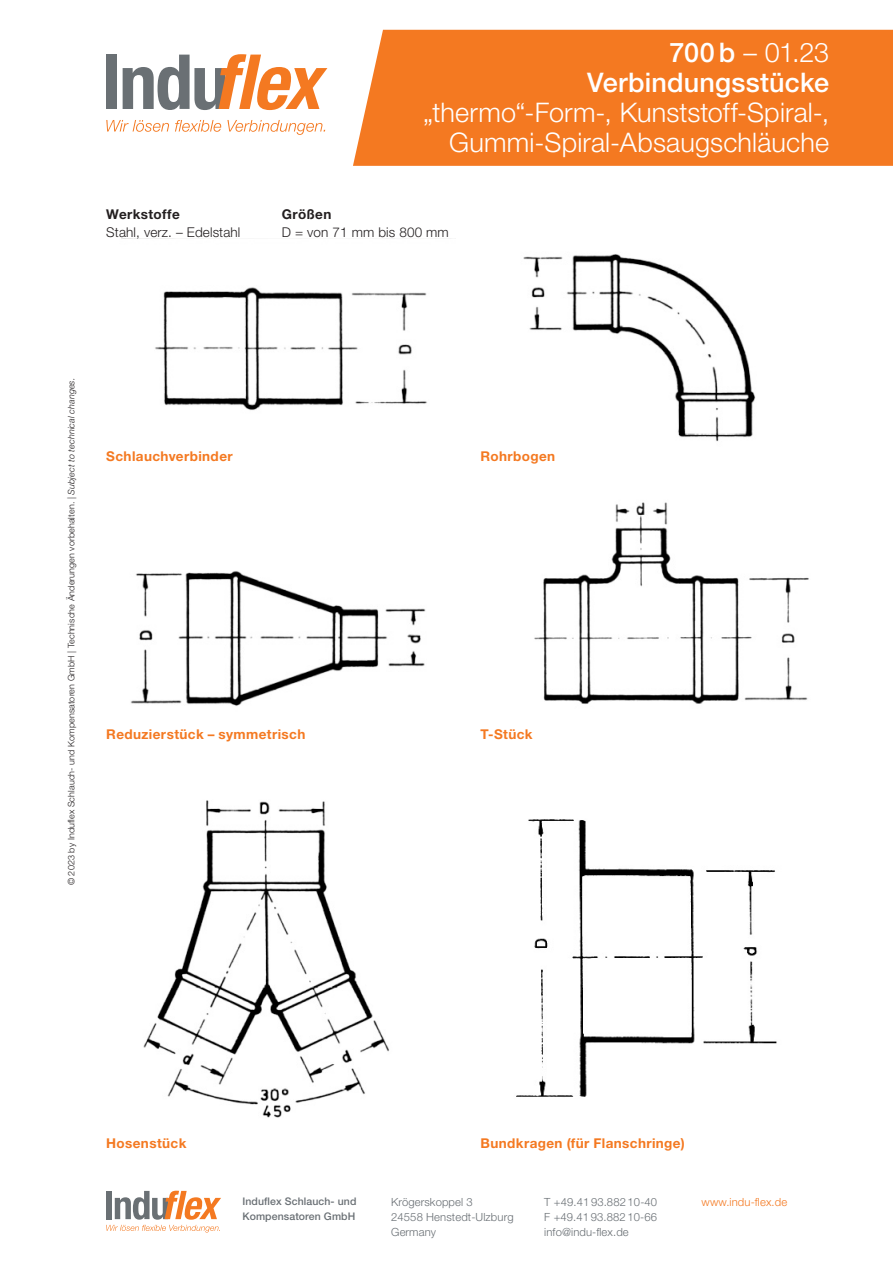
<style>
.page{position:relative;width:893px;height:1263px;background:#fff}
.page>*{position:absolute;margin:0;border:0;box-sizing:border-box;transform-origin:0 0}
.t1{font:300 27px/30px "Helvetica Neue LT Pro";letter-spacing:.005em;color:#fff;text-align:right}
.t2{font:500 27px/30px "Helvetica Neue LT Pro";letter-spacing:.005em;color:#fff;text-align:right}
.t3{font:700 13.5px "Helvetica Neue LT Pro";letter-spacing:.03em;color:#f47921}
.t4{font:300 13.5px "Helvetica Neue LT Pro";letter-spacing:.01em;color:#231f20}
.t5{font:700 13.5px "Helvetica Neue LT Pro";letter-spacing:.025em;color:#231f20}
.t6{font:300 11.25px/15px "Helvetica Neue LT Pro";letter-spacing:.01em;color:#696f74;text-align:justify}
.t7{font:300 11.25px "Helvetica Neue LT Pro";letter-spacing:.01em;color:#f47921}
.t8{font:500 10.5px/15px "Helvetica Neue LT Pro";letter-spacing:.01em;color:#696f74}
.t9{font:300 9px "Helvetica Neue LT Pro";letter-spacing:.01em;color:#231f20}
.s1{font-weight:300}
.s2{font-style:italic}
</style>
<div class="page">
<svg style="left:106px;top:1191px;width:115px;height:41px"></svg>
<img style="left:516px;top:819px;width:261px;height:278px">
<img style="left:143px;top:800px;width:246px;height:318px">
<img style="left:130px;top:571px;width:296px;height:135px">
<img style="left:523px;top:254px;width:233px;height:188px">
<img style="left:121px;top:238px;width:330px;height:172px">
<img style="left:534px;top:502px;width:275px;height:202px">
<svg style="left:106px;top:120px;width:63px;height:12px"></svg>
<svg style="left:175px;top:120px;width:46px;height:12px"></svg>
<svg style="left:227px;top:120px;width:98px;height:15px"></svg>
<div style="left:106px;top:55px;width:11px;height:54px;background:#6a7074"></div>
<svg style="left:123px;top:54px;width:204px;height:56px"></svg>
<div style="left:353px;top:30px;width:540px;height:136px;background:#f47921"></div>
<h2 class="t5" style="left:106px;top:205px;width:75px">Werkstoffe</h2>
<h2 class="t4" style="left:106px;top:224px;width:136px">Stahl, verz. – Edelstahl</h2>
<h1 class="t2" style="left:587px;top:37px;width:243px">700 b <span class="s1">– 01.23<br></span>Verbindungsstücke</h1>
<h1 class="t1" style="left:423px;top:97px;width:408px">„thermo“-Form-, Kunststoff-Spiral-,<br>Gummi-Spiral-Absaugschläuche</h1>
<h2 class="t5" style="left:282px;top:205px;width:51px">Größen</h2>
<h2 class="t4" style="left:282px;top:224px;width:168px">D = von 71 mm bis 800 mm</h2>
<p class="t9" style="left:66px;top:885px;width:509px;rotate:-90deg">© 2023 by Induflex Schlauch- und Kompensatoren GmbH | Technische Änderungen vorbehalten. | <span class="s2">Subject to technical changes.</span></p>
<h2 class="t3" style="left:106px;top:447px;width:128px">Schlauchverbinder</h2>
<h2 class="t3" style="left:106px;top:726px;width:201px">Reduzierstück – symmetrisch</h2>
<h2 class="t3" style="left:480px;top:447px;width:76px">Rohrbogen</h2>
<h2 class="t3" style="left:480px;top:726px;width:54px">T-Stück</h2>
<h2 class="t3" style="left:106px;top:1134px;width:82px">Hosenstück</h2>
<h2 class="t3" style="left:480px;top:1134px;width:206px">Bundkragen (für Flanschringe)</h2>
<p class="t8" style="left:242px;top:1194px;width:116px">Induflex Schlauch- und<br>Kompensatoren GmbH</p>
<p class="t6" style="left:544px;top:1194px;width:114px">T +49.41 93.882 10-40<br>F +49.41 93.882 10-66 info@indu-flex.de</p>
<p class="t6" style="left:391px;top:1194px;width:83px">Krögerskoppel 3</p>
<p class="t7" style="left:702px;top:1195px;width:87px">www.indu-flex.de</p>
<p class="t6" style="left:391px;top:1209px;width:124px">24558 Henstedt-Ulzburg<br>Germany</p>
</div>
